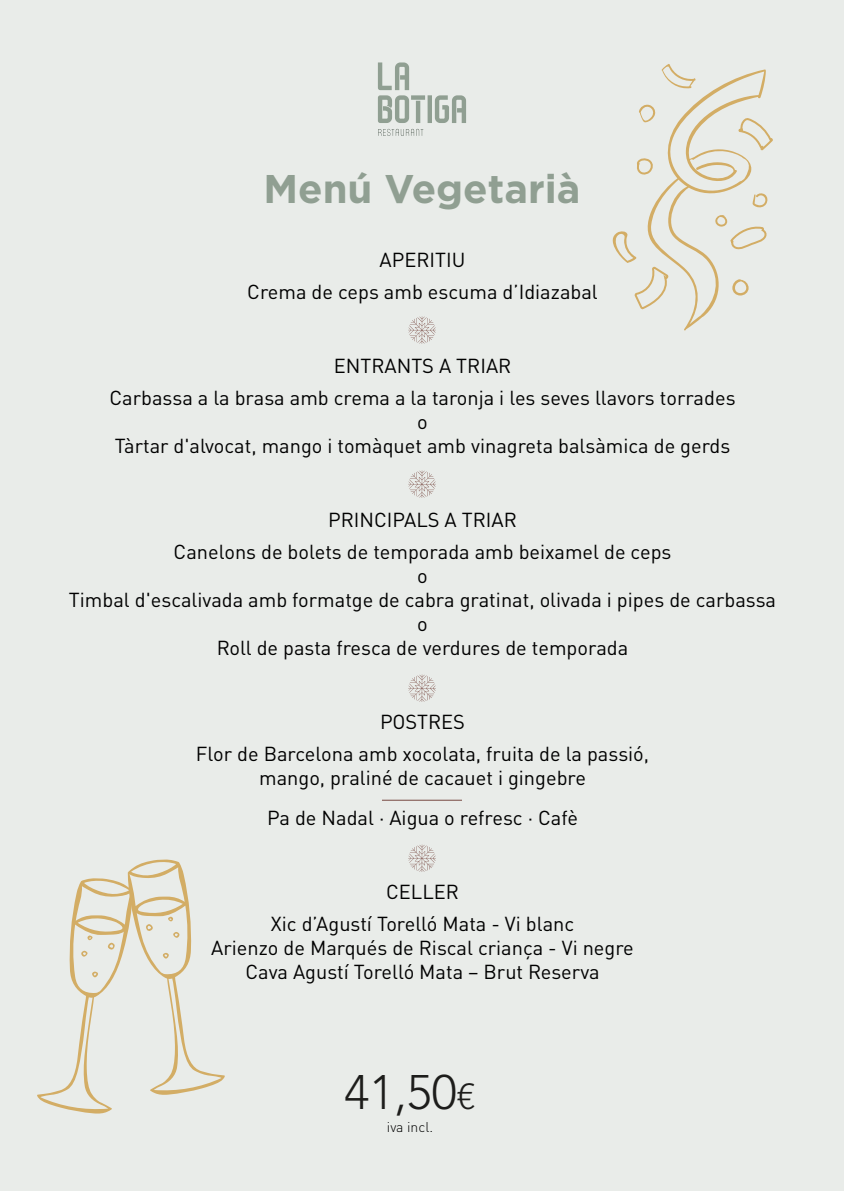
<style>
.page{position:relative;width:844px;height:1191px;background:#e9ece9}
.page>*{position:absolute;margin:0;border:0;box-sizing:border-box;transform-origin:0 0}
.t1{font:300 48px "Avenir LT Std";color:#1d1d1b}
.t2{font:700 40px "Gotham";color:#909f92}
.t3{font:20px/32px "DIN Pro";color:#000;text-align:center}
.t4{font:300 14px "DIN Pro";color:#000}
.s1{font-size:36px}
</style>
<div class="page">
<svg style="left:378px;top:129px;width:45px;height:7px"></svg>
<svg style="left:378px;top:62px;width:88px;height:61px"></svg>
<svg style="left:408px;top:470px;width:28px;height:28px"></svg>
<svg style="left:408px;top:316px;width:28px;height:28px"></svg>
<svg style="left:408px;top:674px;width:28px;height:28px"></svg>
<svg style="left:408px;top:844px;width:28px;height:28px"></svg>
<svg style="left:612px;top:64px;width:161px;height:267px"></svg>
<hr style="left:382px;top:799px;width:80px;height:1px;background:#774841">
<svg style="left:37px;top:859px;width:188px;height:254px"></svg>
<h2 class="t2" style="left:263px;top:162px;width:319px">Menú Vegetarià</h2>
<p class="t3" style="left:247px;top:242px;width:352px">APERITIU<br>Crema de ceps amb escuma d’Idiazabal</p>
<p class="t3" style="left:109px;top:348px;width:627px">ENTRANTS A TRIAR<br>Carbassa a la brasa amb crema a la taronja i les seves llavors torrades</p>
<p class="t3" style="left:115px;top:408px;width:617px;line-height:24px">o<br>Tàrtar d'alvocat, mango i tomàquet amb vinagreta balsàmica de gerds</p>
<p class="t3" style="left:174px;top:502px;width:499px">PRINCIPALS A TRIAR<br>Canelons de bolets de temporada amb beixamel de ceps</p>
<p class="t3" style="left:69px;top:562px;width:709px;line-height:24px">o<br>Timbal d'escalivada amb formatge de cabra gratinat, olivada i pipes de carbassa o<br>Roll de pasta fresca de verdures de temporada</p>
<p class="t3" style="left:196px;top:704px;width:455px">POSTRES<br>Flor de Barcelona amb xocolata, fruita de la passió,</p>
<p class="t3" style="left:259px;top:756px;width:328px;line-height:40px">mango, praliné de cacauet i gingebre<br>Pa de Nadal · Aigua o refresc · Cafè</p>
<p class="t3" style="left:271px;top:874px;width:305px">CELLER<br>Xic d’Agustí Torelló Mata - Vi blanc</p>
<p class="t3" style="left:211px;top:934px;width:424px;line-height:24px">Arienzo de Marqués de Riscal criança - Vi negre<br>Cava Agustí Torelló Mata – Brut Reserva</p>
<h1 class="t1" style="left:344px;top:1064px;width:133px">41,50<span class="s1">€</span></h1>
<p class="t4" style="left:387px;top:1116px;width:48px">iva incl.</p>
</div>
